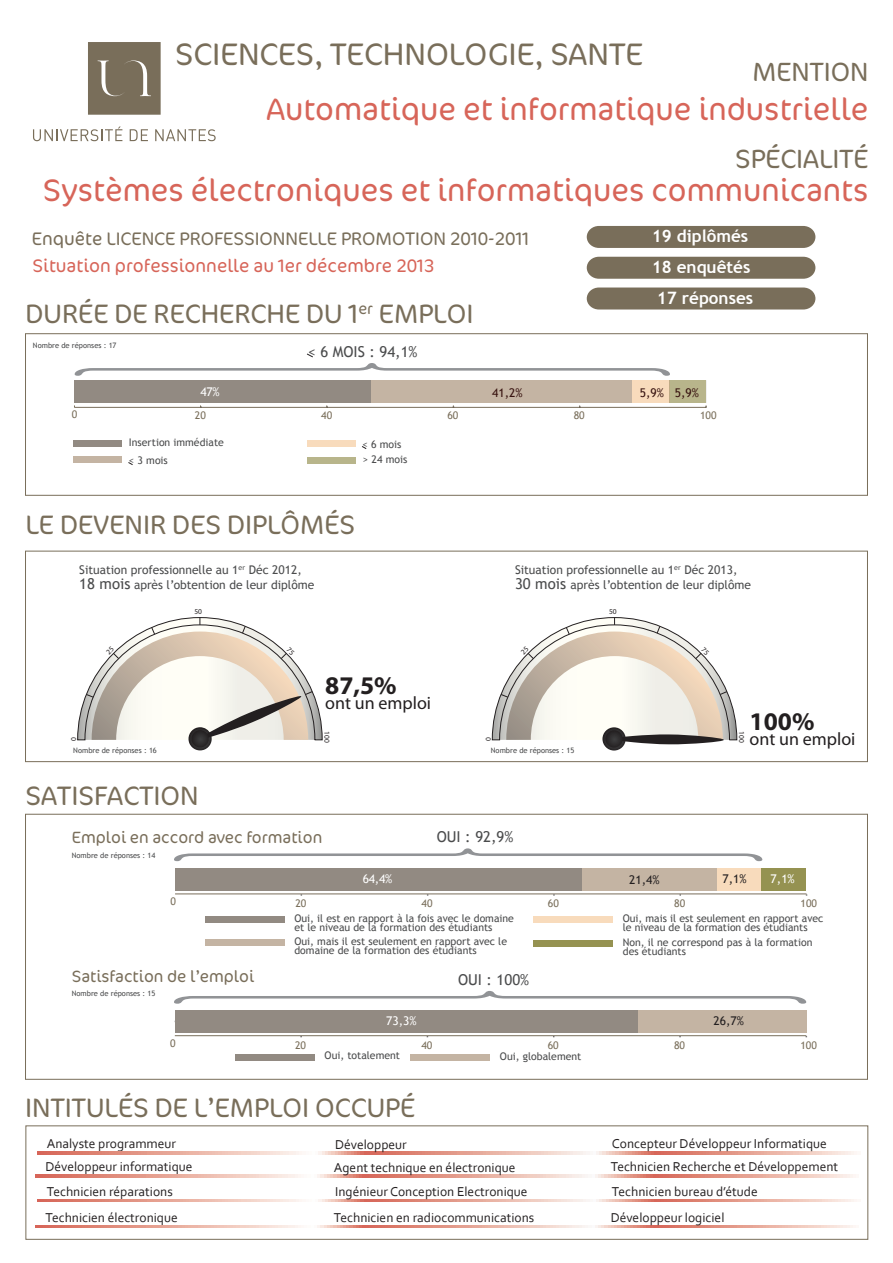
<style>
.page{position:relative;width:893px;height:1263px;background:#fff}
.page>*{position:absolute;margin:0;border:0;box-sizing:border-box;transform-origin:0 0}
.t1{font:300 31.5px "Cocon";color:#d76559}
.t2{font:300 31.5px "Cocon";color:#796e5a}
.t3{font:300 27px "Cocon";color:#796e5a}
.t4{font:300 26.7px "Cocon";color:#796e5a}
.t5{font:700 25.5px "Myriad Pro";color:#231f20}
.t6{font:300 18.45px "Cocon";color:#796e5a}
.t7{font:300 18.45px "Cocon";color:#d76559}
.t8{font:18px "Myriad Pro";color:#231f20}
.t9{font:700 17.1px "Trebuchet MS";color:#fff}
.t10{font:300 16.5px "Cocon";color:#796e5a}
.t11{font:15px "Trebuchet MS";color:#4b4c4d}
.t12{font:13.5px "Corbel";color:#231f20}
.t13{font:12px/14.4px "Trebuchet MS";color:#4b4c4d}
.t14{font:12px "Trebuchet MS";color:#fff}
.t15{font:12px "Trebuchet MS";color:#231f20}
.t16{font:12px "Trebuchet MS";color:#381310}
.t17{font:10.5px/9px "Trebuchet MS";color:#4b4c4d}
.t18{font:10.5px "Trebuchet MS";color:#796e5a}
.t19{font:7.5px "Trebuchet MS";color:#4b4c4d}
.t20{font:7.5px "Myriad Pro";color:#231f20}
.s1{font-size:15px}
</style>
<div class="page">
<div style="left:25px;top:551px;width:843px;height:211px;border:1px solid #796e5a"></div>
<div style="left:25px;top:333px;width:843px;height:163px;border:1px solid #796e5a"></div>
<div style="left:26px;top:1125px;width:842px;height:115px;border:1px solid #796e5a"></div>
<svg style="left:37px;top:1151px;width:820px;height:3px;background:#e8aca0"></svg>
<svg style="left:36px;top:1174px;width:820px;height:3px;background:#e8aca0"></svg>
<svg style="left:37px;top:1199px;width:820px;height:3px;background:#e8aca0"></svg>
<svg style="left:36px;top:1225px;width:820px;height:3px;background:#e8aca0"></svg>
<svg style="left:33px;top:127px;width:89px;height:14px"></svg>
<svg style="left:130px;top:129px;width:18px;height:12px"></svg>
<svg style="left:155px;top:129px;width:61px;height:12px"></svg>
<svg style="left:88px;top:42px;width:73px;height:73px;background:#817764"></svg>
<div style="left:587px;top:287px;width:228px;height:22px;background:#796e5a"></div>
<div style="left:587px;top:257px;width:228px;height:22px;background:#796e5a"></div>
<div style="left:587px;top:226px;width:228px;height:22px;background:#796e5a"></div>
<div style="left:411px;top:1054px;width:79px;height:6px;background:#c4b4a3"></div>
<div style="left:235px;top:1055px;width:80px;height:6px;background:#928a82"></div>
<svg style="left:174px;top:991px;width:632px;height:13px"></svg>
<div style="left:533px;top:941px;width:80px;height:6px;background:#959251"></div>
<div style="left:533px;top:917px;width:80px;height:6px;background:#f8dbbc"></div>
<div style="left:205px;top:939px;width:80px;height:7px;background:#c4b4a3"></div>
<div style="left:205px;top:917px;width:80px;height:6px;background:#928a82"></div>
<svg style="left:174px;top:848px;width:588px;height:13px"></svg>
<hr style="left:175px;top:894px;width:631px;height:1px;background:#796e5a">
<div style="left:761px;top:868px;width:45px;height:23px;background:#959251"></div>
<div style="left:716px;top:868px;width:45px;height:23px;background:#f8dbbc"></div>
<div style="left:581px;top:868px;width:135px;height:23px;background:#c4b4a3"></div>
<div style="left:175px;top:868px;width:406px;height:23px;background:#928a82"></div>
<hr style="left:175px;top:1035px;width:631px;height:1px;background:#796e5a">
<div style="left:638px;top:1010px;width:168px;height:23px;background:#c4b4a3"></div>
<div style="left:175px;top:1010px;width:463px;height:23px;background:#928a82"></div>
<hr style="left:75px;top:407px;width:631px;height:1px;background:#796e5a">
<div style="left:669px;top:380px;width:37px;height:23px;background:#b8b58b"></div>
<div style="left:632px;top:380px;width:37px;height:23px;background:#f8dbbc"></div>
<div style="left:371px;top:380px;width:261px;height:23px;background:#c4b4a3"></div>
<div style="left:75px;top:380px;width:296px;height:23px;background:#928a82"></div>
<div style="left:73px;top:457px;width:49px;height:6px;background:#c4b4a3"></div>
<div style="left:73px;top:440px;width:49px;height:6px;background:#928a82"></div>
<div style="left:307px;top:441px;width:49px;height:6px;background:#f8dbbc"></div>
<div style="left:307px;top:457px;width:49px;height:6px;background:#b8b58b"></div>
<svg style="left:75px;top:353px;width:595px;height:23px"></svg>
<svg style="left:77px;top:617px;width:246px;height:134px"></svg>
<svg style="left:491px;top:617px;width:247px;height:134px"></svg>
<h1 class="t2" style="left:175px;top:35px;width:469px">SCIENCES, TECHNOLOGIE, SANTE</h1>
<h3 class="t4" style="left:752px;top:57px;width:118px">MENTION</h3>
<h1 class="t1" style="left:266px;top:91px;width:604px">Automatique et informatique industrielle</h1>
<h3 class="t4" style="left:735px;top:143px;width:135px">SPÉCIALITÉ</h3>
<h1 class="t1" style="left:43px;top:172px;width:827px">Systèmes électroniques et informatiques communicants</h1>
<h3 class="t6" style="left:32px;top:228px;width:499px">Enquête LICENCE PROFESSIONNELLE PROMOTION 2010-2011</h3>
<h3 class="t7" style="left:33px;top:254px;width:403px">Situation professionnelle au 1er décembre 2013</h3>
<h2 class="t3" style="left:26px;top:298px;width:449px">DURÉE DE RECHERCHE DU 1<sup>er</sup> EMPLOI</h2>
<p class="t19" style="left:33px;top:341px;width:85px">Nombre de réponses : 17</p>
<h3 class="t11" style="left:308px;top:343px;width:111px">&lt; 6 MOIS : 94,1%</h3>
<h3 class="t9" style="left:652px;top:225px;width:98px">19 diplômés</h3>
<h3 class="t9" style="left:652px;top:256px;width:100px">18 enquêtés</h3>
<h3 class="t9" style="left:657px;top:287px;width:98px">17 réponses</h3>
<p class="t14" style="left:200px;top:385px;width:21px">47%</p>
<p class="t16" style="left:492px;top:385px;width:32px">41,2%</p>
<p class="t16" style="left:640px;top:386px;width:61px">5,9% 5,9%</p>
<p class="t18" style="left:72px;top:408px;width:7px">0</p>
<p class="t18" style="left:195px;top:409px;width:13px">20</p>
<p class="t18" style="left:321px;top:409px;width:13px">40</p>
<p class="t18" style="left:447px;top:409px;width:13px">60</p>
<p class="t18" style="left:574px;top:409px;width:13px">80</p>
<p class="t18" style="left:700px;top:409px;width:18px">100</p>
<p class="t17" style="left:129px;top:438px;width:97px">Insertion immédiate</p>
<p class="t17" style="left:363px;top:439px;width:40px">&lt; 6 mois</p>
<p class="t17" style="left:129px;top:456px;width:40px">&lt; 3 mois</p>
<p class="t17" style="left:363px;top:454px;width:46px">&gt; 24 mois</p>
<h2 class="t3" style="left:26px;top:509px;width:331px">LE DEVENIR DES DIPLÔMÉS</h2>
<p class="t13" style="left:79px;top:563px;width:237px">Situation professionnelle au 1<sup>er</sup> Déc 2012,<br><span class="s1">18 mois</span> après l’obtention de leur diplôme</p>
<p class="t20" style="left:194px;top:607px;width:9px">50</p>
<p class="t13" style="left:515px;top:563px;width:237px">Situation professionnelle au 1<sup>er</sup> Déc 2013,<br><span class="s1">30 mois</span> après l’obtention de leur diplôme</p>
<p class="t20" style="left:609px;top:607px;width:9px">50</p>
<h3 class="t5" style="left:325px;top:669px;width:73px">87,5%</h3>
<h3 class="t8" style="left:325px;top:692px;width:107px">ont un emploi</h3>
<h3 class="t5" style="left:750px;top:705px;width:66px">100%</h3>
<h3 class="t8" style="left:750px;top:728px;width:107px">ont un emploi</h3>
<p class="t20" style="left:69px;top:741px;width:5px;rotate:-90deg">0</p>
<p class="t20" style="left:332px;top:731px;width:13px;rotate:90deg">100</p>
<p class="t20" style="left:484px;top:741px;width:5px;rotate:-90deg">0</p>
<p class="t20" style="left:746px;top:731px;width:13px;rotate:90deg">100</p>
<p class="t19" style="left:73px;top:746px;width:85px">Nombre de réponses : 16</p>
<p class="t19" style="left:491px;top:746px;width:85px">Nombre de réponses : 15</p>
<h2 class="t3" style="left:26px;top:780px;width:175px">SATISFACTION</h2>
<h3 class="t10" style="left:72px;top:828px;width:252px">Emploi en accord avec formation</h3>
<p class="t19" style="left:72px;top:851px;width:85px">Nombre de réponses : 14</p>
<h3 class="t11" style="left:437px;top:828px;width:78px">OUI : 92,9%</h3>
<p class="t14" style="left:363px;top:872px;width:31px">64,4%</p>
<p class="t15" style="left:629px;top:872px;width:32px">21,4%</p>
<p class="t15" style="left:722px;top:872px;width:26px">7,1%</p>
<p class="t14" style="left:771px;top:872px;width:26px">7,1%</p>
<p class="t18" style="left:171px;top:895px;width:7px">0</p>
<p class="t18" style="left:295px;top:897px;width:13px">20</p>
<p class="t18" style="left:422px;top:897px;width:13px">40</p>
<p class="t18" style="left:548px;top:897px;width:13px">60</p>
<p class="t18" style="left:674px;top:897px;width:13px">80</p>
<p class="t18" style="left:801px;top:897px;width:18px">100</p>
<p class="t17" style="left:294px;top:914px;width:221px">Oui, il est en rapport à la fois avec le domaine et le niveau de la formation des étudiants</p>
<p class="t17" style="left:294px;top:937px;width:214px">Oui, mais il est seulement en rapport avec le domaine de la formation des étudiants</p>
<h3 class="t10" style="left:72px;top:967px;width:184px">Satisfaction de l’emploi</h3>
<h3 class="t11" style="left:458px;top:971px;width:73px">OUI : 100%</h3>
<p class="t19" style="left:72px;top:989px;width:85px">Nombre de réponses : 15</p>
<p class="t17" style="left:623px;top:914px;width:202px">Oui, mais il est seulement en rapport avec le niveau de la formation des étudiants</p>
<p class="t17" style="left:623px;top:938px;width:191px">Non, il ne correspond pas à la formation des étudiants</p>
<p class="t14" style="left:386px;top:1014px;width:32px">73,3%</p>
<p class="t15" style="left:713px;top:1014px;width:32px">26,7%</p>
<p class="t18" style="left:170px;top:1037px;width:7px">0</p>
<p class="t18" style="left:295px;top:1039px;width:13px">20</p>
<p class="t18" style="left:421px;top:1039px;width:13px">40</p>
<p class="t18" style="left:548px;top:1039px;width:13px">60</p>
<p class="t18" style="left:674px;top:1039px;width:13px">80</p>
<p class="t18" style="left:800px;top:1039px;width:18px">100</p>
<p class="t17" style="left:325px;top:1051px;width:77px">Oui, totalement</p>
<p class="t17" style="left:500px;top:1051px;width:83px">Oui, globalement</p>
<h2 class="t3" style="left:25px;top:1092px;width:391px">INTITULÉS DE L’EMPLOI OCCUPÉ</h2>
<p class="t12" style="left:47px;top:1135px;width:131px">Analyste programmeur</p>
<p class="t12" style="left:335px;top:1136px;width:73px">Développeur</p>
<p class="t12" style="left:612px;top:1135px;width:216px">Concepteur Développeur Informatique</p>
<p class="t12" style="left:46px;top:1158px;width:148px">Développeur informatique</p>
<p class="t12" style="left:334px;top:1159px;width:183px">Agent technique en électronique</p>
<p class="t12" style="left:611px;top:1158px;width:229px">Technicien Recherche et Développement</p>
<p class="t12" style="left:47px;top:1183px;width:128px">Technicien réparations</p>
<p class="t12" style="left:335px;top:1183px;width:194px">Ingénieur Conception Electronique</p>
<p class="t12" style="left:612px;top:1183px;width:147px">Technicien bureau d’étude</p>
<p class="t12" style="left:46px;top:1209px;width:134px">Technicien électronique</p>
<p class="t12" style="left:334px;top:1209px;width:202px">Technicien en radiocommunications</p>
<p class="t12" style="left:611px;top:1209px;width:115px">Développeur logiciel</p>
</div>
